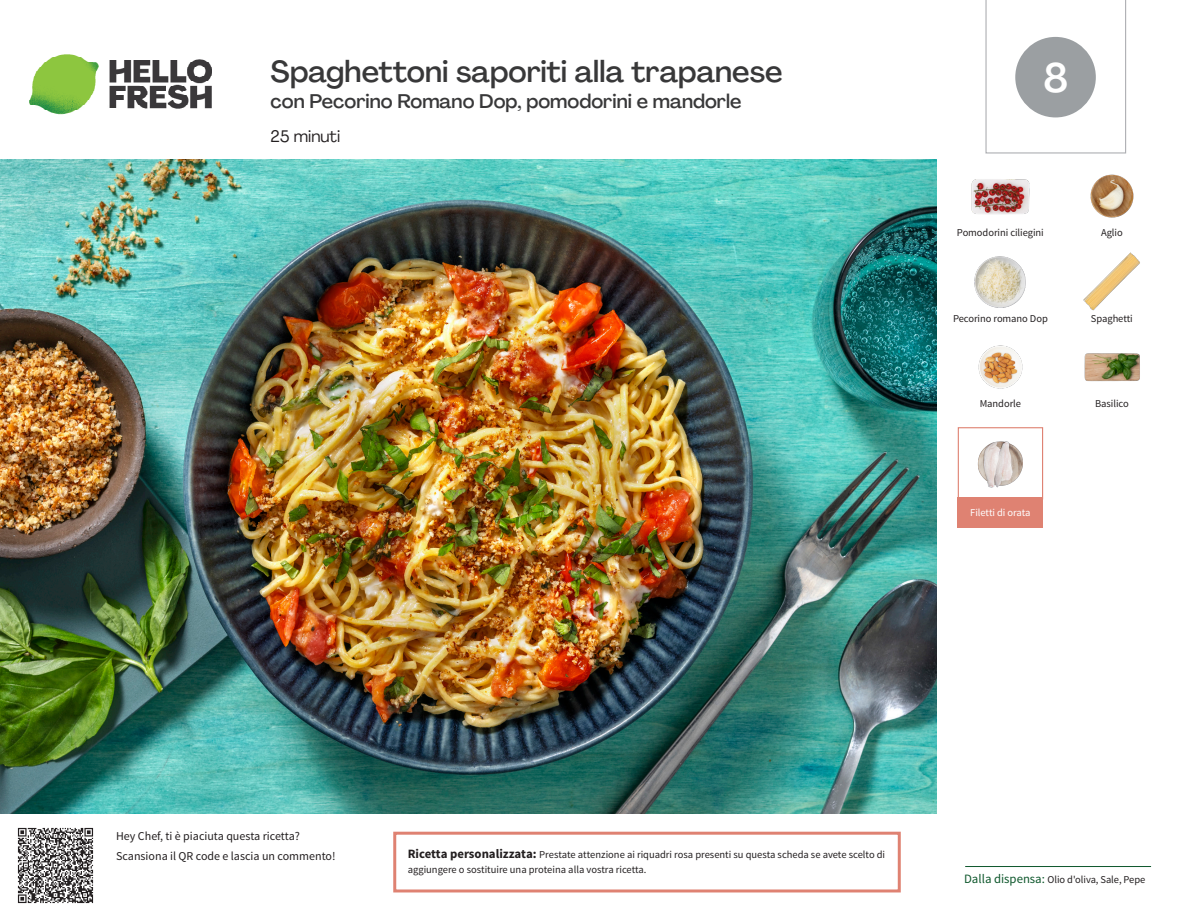
<style>
.page{position:relative;width:1188px;height:918px;background:#fff}
.page>*{position:absolute;margin:0;border:0;box-sizing:border-box;transform-origin:0 0}
._24_Recipe_Nr_Bag{font:500 40.5px "Agrandir";color:#fff}
._15_Titel_UK{font:500 30px "Agrandir";color:#383839}
._15_Titel_UK-2{font:500 19.5px "Agrandir";color:#383839}
._02_Box_Type{font:16.5px "Agrandir";color:#231f20}
._06_Before_Start{font:12px "Source Sans Pro";color:#231f20}
.STEP_Text_IT{font:10.5px/15px "Source Sans Pro";color:#231f20}
._18_FRONT_ingredients_UK{font:10.5px "Source Sans Pro";letter-spacing:-.005em;color:#231f20}
.t1{font:10.5px "Source Sans Variable";letter-spacing:-.005em;color:#231f20}
._10_Ingredients_DK{font:10.5px "Source Sans Pro";letter-spacing:-.005em;color:#fff}
.s1{font-weight:700;font-size:12.75px}
.s2{font-family:"Source Sans Pro";font-size:12.75px;color:#0e572c}
</style>
<div class="page">
<img style="left:30px;top:54px;width:181px;height:61px">
<hr style="left:965px;top:866px;width:186px;height:1px;background:#0e572c">
<img style="left:0;top:159px;width:936px;height:655px">
<img style="left:1090px;top:174px;width:44px;height:44px">
<img style="left:972px;top:179px;width:57px;height:35px">
<img style="left:1083px;top:253px;width:57px;height:57px">
<img style="left:975px;top:256px;width:51px;height:51px">
<img style="left:1084px;top:353px;width:56px;height:29px">
<img style="left:978px;top:345px;width:45px;height:44px">
<img style="left:17px;top:827px;width:77px;height:77px">
<div style="left:958px;top:427px;width:85px;height:72px;border:1px solid #df8272"></div>
<div style="left:958px;top:497px;width:85px;height:30px;background:#df8272"></div>
<img style="left:977px;top:441px;width:46px;height:47px">
<div style="left:393px;top:832px;width:508px;height:60px;border:3px solid #df8272"></div>
<svg style="left:985px;top:0;width:141px;height:154px"></svg>
<p class="_15_Titel_UK" style="left:271px;top:53px;width:513px">Spaghettoni saporiti alla trapanese</p>
<p class="_15_Titel_UK-2" style="left:271px;top:89px;width:472px">con Pecorino Romano Dop, pomodorini e mandorle</p>
<p class="_02_Box_Type" style="left:271px;top:126px;width:71px">25 minuti</p>
<p class="_24_Recipe_Nr_Bag" style="left:1043px;top:53px;width:26px">8</p>
<p class="_18_FRONT_ingredients_UK" style="left:957px;top:226px;width:88px">Pomodorini ciliegini</p>
<p class="_18_FRONT_ingredients_UK" style="left:1101px;top:226px;width:23px">Aglio</p>
<p class="_18_FRONT_ingredients_UK" style="left:953px;top:312px;width:96px">Pecorino romano Dop</p>
<p class="_18_FRONT_ingredients_UK" style="left:1091px;top:312px;width:43px">Spaghetti</p>
<p class="_18_FRONT_ingredients_UK" style="left:980px;top:397px;width:43px">Mandorle</p>
<p class="_18_FRONT_ingredients_UK" style="left:1095px;top:397px;width:35px">Basilico</p>
<p class="_10_Ingredients_DK" style="left:970px;top:506px;width:62px">Filetti di orata</p>
<p class="_06_Before_Start" style="left:116px;top:829px;width:185px">Hey Chef, ti è piaciuta questa ricetta?</p>
<p class="_06_Before_Start" style="left:116px;top:848px;width:221px">Scansiona il QR code e lascia un commento!</p>
<p class="STEP_Text_IT" style="left:408px;top:847px;width:479px"><span class="s1">Ricetta personalizzata:</span> Prestate attenzione ai riquadri rosa presenti su questa scheda se avete scelto di aggiungere o sostituire una proteina alla vostra ricetta.</p>
<p class="t1" style="left:964px;top:873px;width:183px"><span class="s2">Dalla dispensa:</span> Olio d'oliva, Sale, Pepe</p>
</div>
